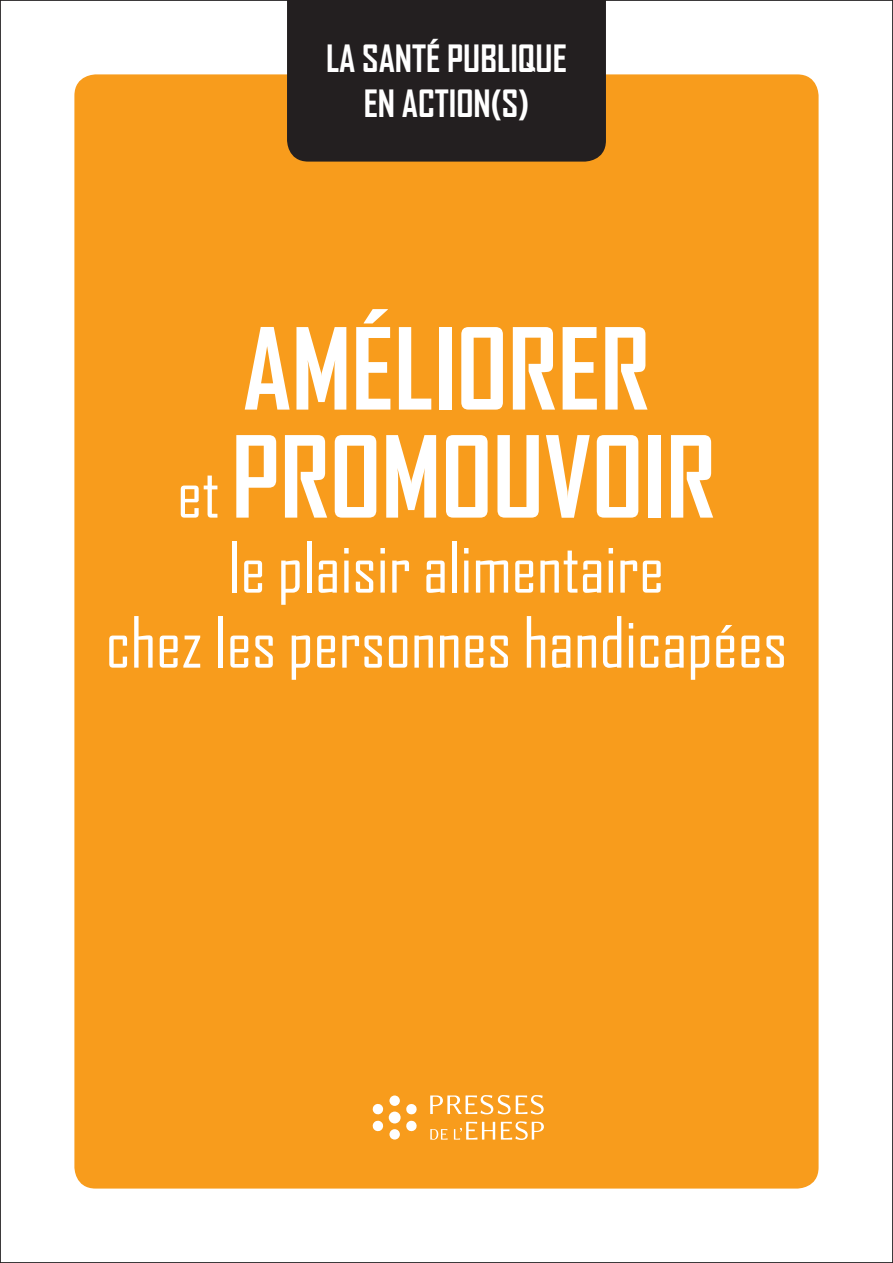
<style>
.page{position:relative;width:893px;height:1263px;background:#fff}
.page>*{position:absolute;margin:0;border:0;box-sizing:border-box;transform-origin:0 0}
.Titre_Rapport{font:700 108px "Agency FB";color:#fff}
.Titre_Rapport-2{font:67.5px/75px "Agency FB";color:#fff;text-align:center}
.Idée_clé{font:700 36px "Agency FB";color:#fff}
.s1{font-weight:400;font-size:67.5px}
</style>
<div class="page">
<div style="left:74px;top:74px;width:745px;height:1114px;background:#f89c1c;border-radius:21px"></div>
<div style="left:287px;top:2px;width:319px;height:160px;background:#231f20"></div>
<div style="left:389px;top:1095px;width:11px;height:11px;background:#fff;border-radius:50%"></div>
<svg style="left:373px;top:1103px;width:44px;height:36px"></svg>
<svg style="left:430px;top:1129px;width:18px;height:11px"></svg>
<svg style="left:454px;top:1122px;width:41px;height:17px"></svg>
<svg style="left:501px;top:1121px;width:43px;height:19px"></svg>
<svg style="left:430px;top:1095px;width:80px;height:19px"></svg>
<svg style="left:516px;top:1095px;width:28px;height:19px"></svg>
<p class="Idée_clé" style="left:326px;top:37px;width:242px">LA SANTÉ PUBLIQUE</p>
<p class="Idée_clé" style="left:364px;top:81px;width:167px">EN ACTION(S)</p>
<p class="Titre_Rapport" style="left:243px;top:302px;width:409px">AMÉLIORER</p>
<p class="Titre_Rapport" style="left:177px;top:410px;width:540px"><span class="s1">et</span> PROMOUVOIR</p>
<p class="Titre_Rapport-2" style="left:106px;top:529px;width:683px">le plaisir alimentaire<br>chez les personnes handicapées</p>
</div>
